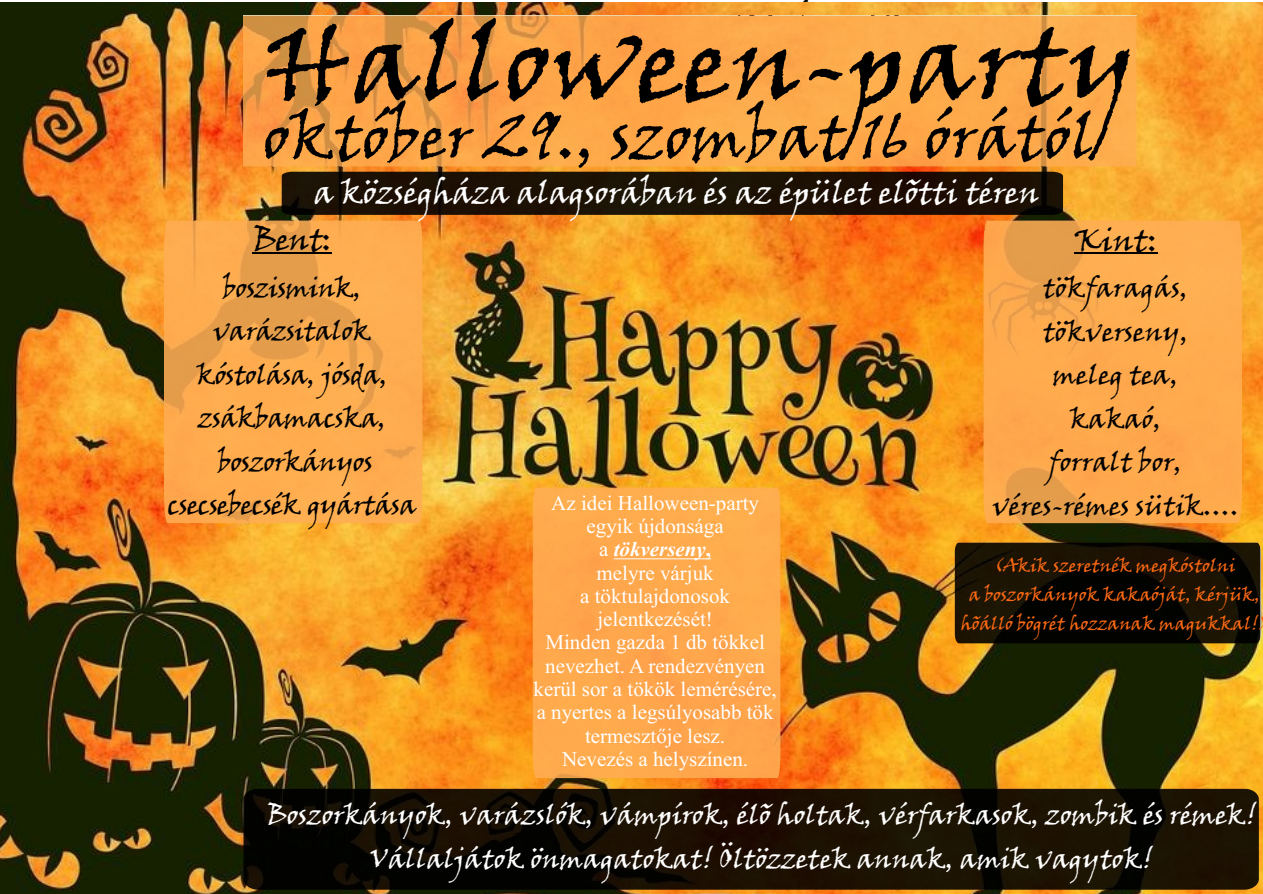
<style>
.page{position:relative;width:1263px;height:894px;background:#fff}
.page>*{position:absolute;margin:0;border:0;box-sizing:border-box;transform-origin:0 0}
.t1{font:108px "Viner Hand ITC";color:#000}
.t2{font:63px "Viner Hand ITC";color:#000}
.t3{font:42px/70.2px "Viner Hand ITC";color:#000;text-align:right}
.t4{font:31.5px "Viner Hand ITC";color:#fff}
.t5{font:31.5px "Viner Hand ITC";letter-spacing:-.01em;color:#000}
.t6{font:27px/43.7px "Viner Hand ITC";color:#fff;text-align:center}
.t7{font:27px/43.7px "Viner Hand ITC";letter-spacing:-.025em;color:#000;text-align:center}
.t8{font:27px/43.7px "Viner Hand ITC";color:#000;text-align:center}
.t9{font:21px/23.2px "Times New Roman";color:#fff;text-align:center}
.t10{font:18px/29.1px "Viner Hand ITC";color:#fc6914;text-align:center}
.s1{font-weight:700;font-style:italic}
.s2{font-weight:700}
</style>
<div class="page">
<img style="left:0;top:2px;width:1263px;height:892px">
<img style="left:244px;top:16px;width:893px;height:150px">
<img style="left:244px;top:789px;width:1015px;height:101px">
<img style="left:983px;top:220px;width:259px;height:303px">
<hr style="left:1074px;top:253px;width:84px;height:1px;background:#000">
<img style="left:164px;top:220px;width:259px;height:303px">
<hr style="left:253px;top:252px;width:79px;height:2px;background:#000">
<img style="left:281px;top:172px;width:782px;height:43px">
<img style="left:955px;top:542px;width:306px;height:101px">
<div style="left:532px;top:487px;width:249px;height:291px;background:#ffa94c"></div>
<hr style="left:614px;top:558px;width:92px;height:1px;background:#fff">
<h1 class="t1" style="left:264px;top:-4px;width:875px">Halloween-party</h1>
<h3 class="t3" style="left:610px;top:57px;width:377px">pénteken 16 órától a községháza elõtti</h3>
<h2 class="t2" style="left:264px;top:97px;width:834px">október 29., szombat 16 órától</h2>
<h3 class="t4" style="left:314px;top:173px;width:727px">a községháza alagsorában és az épület elõtti téren</h3>
<h3 class="t5" style="left:253px;top:220px;width:81px">Bent:</h3>
<p class="t7" style="left:168px;top:264px;width:250px">boszismink, varázsitalok kóstolása, jósda, zsákbamacska, boszorkányos csecsebecsék gyártása</p>
<p class="t9" style="left:534px;top:493px;width:245px">Az idei Halloween-party egyik újdonsága<br>a <span class="s1">tökverseny</span><span class="s2">,<br></span>melyre várjuk<br>a töktulajdonosok jelentkezését!<br>Minden gazda 1 db tökkel nevezhet. A rendezvényen kerül sor a tökök lemérésére, a nyertes a legsúlyosabb tök termesztõje lesz.<br>Nevezés a helyszínen.</p>
<h3 class="t5" style="left:1074px;top:220px;width:85px">Kint:</h3>
<p class="t8" style="left:992px;top:265px;width:248px">tökfaragás, tökverseny,<br>meleg tea,<br>kakaó,<br>forralt bor, véres-rémes sütik….</p>
<p class="t10" style="left:961px;top:550px;width:309px">(Akik szeretnék megkóstolni<br>a boszorkányok kakaóját, kérjük, hõálló bögrét hozzanak magukkal!)</p>
<p class="t6" style="left:267px;top:792px;width:992px">Boszorkányok, varázslók, vámpírok, élõ holtak, vérfarkasok, zombik és rémek!<br>Vállaljátok önmagatokat! Öltözzetek annak, amik vagytok!</p>
</div>
